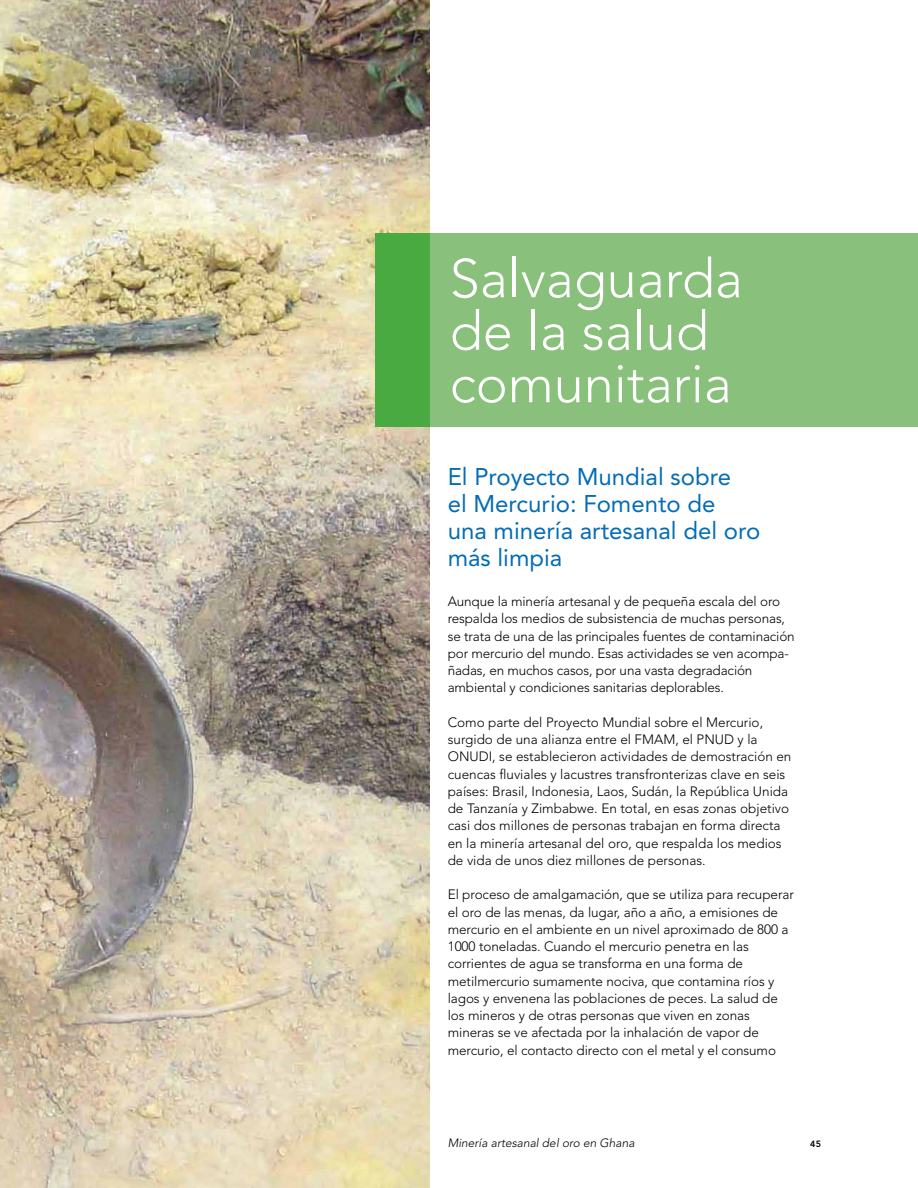
<style>
.page{position:relative;width:918px;height:1188px;background:#fff}
.page>*{position:absolute;margin:0;border:0;box-sizing:border-box;transform-origin:0 0}
.t1{font:300 54px/52.5px "Avenir";color:#fff}
.t2{font:24px/27px "Avenir";color:#036cb6}
.t3{font:300 13.5px/17.2px "Avenir";letter-spacing:-.005em;color:#000}
.t4{font:italic 300 12px "Avenir";color:#000}
.t5{font:800 9px "Avenir";color:#000}
</style>
<div class="page">
<img style="left:0;top:0;width:430px;height:1188px">
<div style="left:430px;top:233px;width:488px;height:194px;background:#89c07b"></div>
<div style="left:375px;top:233px;width:55px;height:194px;background:#49aa42"></div>
<h1 class="t1" style="left:450px;top:252px;width:295px">Salvaguarda de la salud comunitaria</h1>
<h2 class="t2" style="left:448px;top:463px;width:314px">El Proyecto Mundial sobre<br>el Mercurio: Fomento de una minería artesanal del oro más limpia</h2>
<p class="t3" style="left:448px;top:593px;width:349px">Aunque la minería artesanal y de pequeña escala del oro respalda los medios de subsistencia de muchas personas, se trata de una de las principales fuentes de contaminación por mercurio del mundo. Esas actividades se ven acompa&shy;ñadas, en muchos casos, por una vasta degradación ambiental y condiciones sanitarias deplorables.</p>
<p class="t3" style="left:448px;top:713px;width:345px">Como parte del Proyecto Mundial sobre el Mercurio, surgido de una alianza entre el FMAM, el PNUD y la ONUDI, se establecieron actividades de demostración en cuencas fluviales y lacustres transfronterizas clave en seis países: Brasil, Indonesia, Laos, Sudán, la República Unida de Tanzanía y Zimbabwe. En total, en esas zonas objetivo casi dos millones de personas trabajan en forma directa en la minería artesanal del oro, que respalda los medios de vida de unos diez millones de personas.</p>
<p class="t3" style="left:448px;top:886px;width:348px">El proceso de amalgamación, que se utiliza para recuperar el oro de las menas, da lugar, año a año, a emisiones de mercurio en el ambiente en un nivel aproximado de 800 a 1000 toneladas. Cuando el mercurio penetra en las corrientes de agua se transforma en una forma de metilmercurio sumamente nociva, que contamina ríos y lagos y envenena las poblaciones de peces. La salud de los mineros y de otras personas que viven en zonas mineras se ve afectada por la inhalación de vapor de mercurio, el contacto directo con el metal y el consumo</p>
<p class="t4" style="left:448px;top:1136px;width:189px">Minería artesanal del oro en Ghana</p>
<p class="t5" style="left:810px;top:1139px;width:12px">45</p>
</div>
